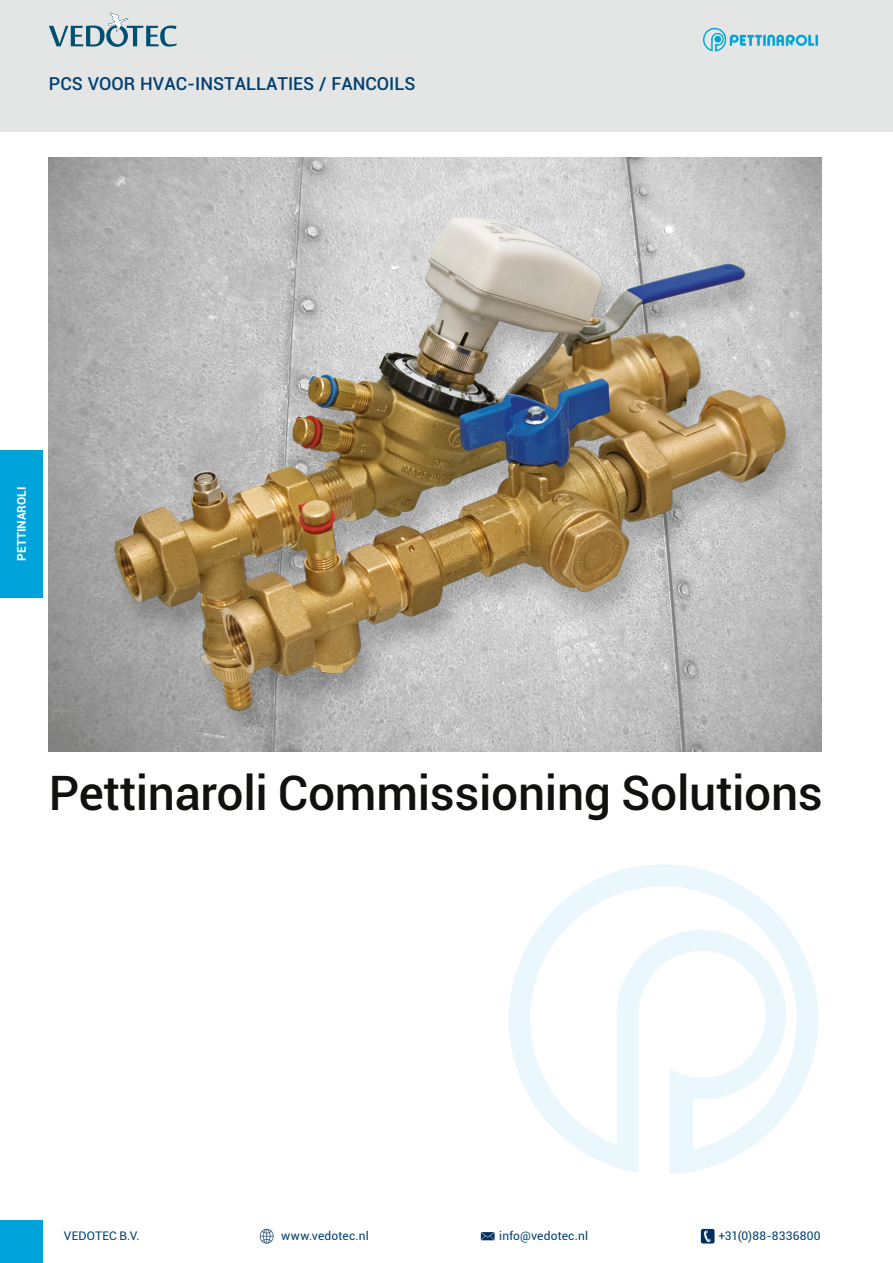
<style>
.page{position:relative;width:893px;height:1263px;background:#fff}
.page>*{position:absolute;margin:0;border:0;box-sizing:border-box;transform-origin:0 0}
.t1{font:500 48px "Roboto";letter-spacing:-.005em;color:#11110f}
.Productnaam_kop_Li_p{font:500 18px "Roboto";color:#004071}
.t2{font:12px "Roboto";letter-spacing:.02em;color:#004071}
.t3{font:700 12px "Roboto";color:#fff}
</style>
<div class="page">
<div style="left:0;top:450px;width:43px;height:147px;background:#00a3d9"></div>
<svg style="left:509px;top:864px;width:309px;height:310px"></svg>
<img style="left:49px;top:157px;width:773px;height:595px">
<img style="left:98px;top:192px;width:703px;height:534px">
<div style="left:0;top:1220px;width:43px;height:43px;background:#00a3d9"></div>
<div style="left:0;top:0;width:893px;height:132px;background:#e4e5e5"></div>
<img style="left:700px;top:1229px;width:15px;height:14px">
<img style="left:259px;top:1229px;width:15px;height:14px">
<img style="left:480px;top:1232px;width:15px;height:9px">
<svg style="left:49px;top:13px;width:128px;height:34px"></svg>
<img style="left:702px;top:27px;width:117px;height:25px">
<p class="Productnaam_kop_Li_p" style="left:49px;top:71px;width:368px">PCS VOOR HVAC-INSTALLATIES / FANCOILS</p>
<p class="t3" style="left:13px;top:560px;width:75px;rotate:-90deg">PETTINAROLI</p>
<p class="t1" style="left:49px;top:759px;width:775px">Pettinaroli Commissioning Solutions</p>
<p class="t2" style="left:64px;top:1227px;width:77px">VEDOTEC B.V.</p>
<p class="t2" style="left:281px;top:1227px;width:89px">www.vedotec.nl</p>
<p class="t2" style="left:499px;top:1227px;width:91px">info@vedotec.nl</p>
<p class="t2" style="left:718px;top:1227px;width:104px">+31(0)88-8336800</p>
</div>
